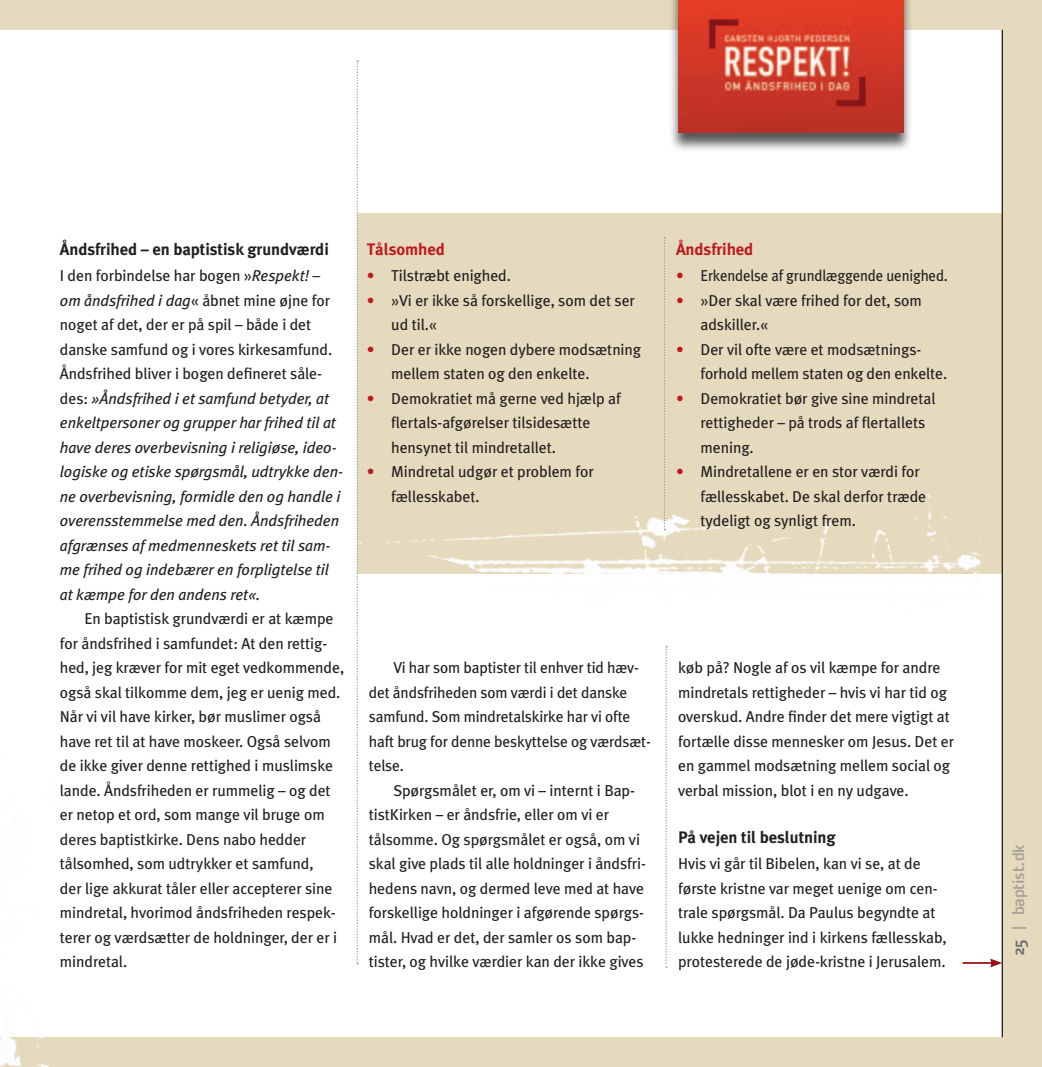
<style>
.page{position:relative;width:1042px;height:1067px;background:#fff}
.page>*{position:absolute;margin:0;border:0;box-sizing:border-box;transform-origin:0 0}
.Mellemrubrik_9_14{font:700 16.62px "Meta Plus";letter-spacing:-.005em;color:#231f20}
.Brødtxt_9_14{font:700 16.62px "Meta Plus";letter-spacing:-.005em;color:#bd1a1f}
.Brødtxt_9_14-2{font:15.75px/24.5px "Meta Plus";letter-spacing:-.005em;color:#231f20}
.Brødtxt_9_14-3{font:italic 15.75px/24.5px "Meta Plus";letter-spacing:-.005em;color:#231f20}
.Brødtxt_9_14-4{font:15.75px "Meta Plus";letter-spacing:-.005em;color:#231f20;scale:.94 1}
.Mellemrubrik_9_14-2{font:15.75px "Meta Plus";letter-spacing:-.005em;color:#231f20}
.Manchet{font:600 15.75px "Max OT";letter-spacing:-.02em;color:#6c6d70;scale:.93 1}
.s1{font-style:normal}
.s2{color:#bd1a1f}
</style>
<div class="page">
<div style="left:0;top:0;width:1042px;height:30px;background:#e6dabe"></div>
<div style="left:0;top:1037px;width:1042px;height:30px;background:#e6dabe"></div>
<img style="left:0;top:1037px;width:49px;height:30px">
<div style="left:357px;top:213px;width:670px;height:361px;background:#e6dabe"></div>
<img style="left:356px;top:455px;width:625px;height:155px">
<svg style="left:357px;top:61px;width:1px;height:903px"></svg>
<svg style="left:664px;top:237px;width:1px;height:293px"></svg>
<svg style="left:665px;top:646px;width:2px;height:321px"></svg>
<div style="left:1002px;top:30px;width:40px;height:1007px;background:#e6dabe"></div>
<hr style="left:1001px;top:30px;width:2px;height:1007px;background:#231f20">
<hr style="left:962px;top:962px;width:30px;height:1px;background:#990f13">
<svg style="left:990px;top:958px;width:12px;height:9px"></svg>
<div style="left:668px;top:0;width:245px;height:152px;background:#231f20;opacity:.75"></div>
<img style="left:678px;top:0;width:225px;height:133px">
<p class="Mellemrubrik_9_14" style="left:60px;top:239px;width:271px">Åndsfrihed – en baptistisk grundværdi</p>
<p class="Brødtxt_9_14-3" style="left:60px;top:263px;width:285px"><span class="s1">I den forbindelse har bogen »</span>Respekt! – om åndsfrihed i dag<span class="s1">« åbnet mine øjne for noget af det, der er på spil – både i det danske samfund og i vores kirkesamfund.<br>Åndsfrihed bliver i bogen defineret såle&shy;des:</span> »Åndsfrihed i et samfund betyder, at enkeltpersoner og grupper har frihed til at have deres overbevisning i religiøse, ideo&shy;logiske og etiske spørgsmål, udtrykke den&shy;ne overbevisning, formidle den og handle i overensstemmelse med den. Åndsfriheden afgrænses af medmenneskets ret til sam&shy;me frihed og indebærer en forpligtelse til at kæmpe for den andens ret«.</p>
<p class="Brødtxt_9_14-2" style="left:60px;top:606px;width:286px;text-indent:25px">En baptistisk grundværdi er at kæmpe for åndsfrihed i samfundet: At den rettig&shy;hed, jeg kræver for mit eget vedkommende, også skal tilkomme dem, jeg er uenig med.<br>Når vi vil have kirker, bør muslimer også have ret til at have moskeer. Også selvom de ikke giver denne rettighed i muslimske lande. Åndsfriheden er rummelig – og det er netop et ord, som mange vil bruge om deres baptistkirke. Dens nabo hedder tålsomhed, som udtrykker et samfund,<br>der lige akkurat tåler eller accepterer sine mindretal, hvorimod åndsfriheden respek&shy;terer og værdsætter de holdninger, der er i mindretal.</p>
<p class="Brødtxt_9_14" style="left:367px;top:239px;width:80px">Tålsomhed</p>
<p class="Mellemrubrik_9_14-2" style="left:367px;top:266px;width:146px"><span class="s2">•</span> Tilstræbt enighed.</p>
<p class="Brødtxt_9_14-2" style="left:367px;top:288px;width:270px"><span class="s2">•</span> »Vi er ikke så forskellige, som det ser</p>
<p class="Brødtxt_9_14-2" style="left:391px;top:312px;width:47px">ud til.«</p>
<p class="Brødtxt_9_14-2" style="left:367px;top:337px;width:276px"><span class="s2">•</span> Der er ikke nogen dybere modsætning</p>
<p class="Brødtxt_9_14-2" style="left:391px;top:361px;width:200px">mellem staten og den enkelte.</p>
<p class="Brødtxt_9_14-2" style="left:367px;top:386px;width:255px"><span class="s2">•</span> Demokratiet må gerne ved hjælp af</p>
<p class="Brødtxt_9_14-2" style="left:391px;top:410px;width:201px">flertals-afgørelser tilsidesætte</p>
<p class="Brødtxt_9_14-2" style="left:391px;top:435px;width:166px">hensynet til mindretallet.</p>
<p class="Brødtxt_9_14-2" style="left:367px;top:459px;width:228px"><span class="s2">•</span> Mindretal udgør et problem for</p>
<p class="Brødtxt_9_14-2" style="left:391px;top:484px;width:90px">fællesskabet.</p>
<p class="Brødtxt_9_14-2" style="left:369px;top:655px;width:283px;text-indent:24px">Vi har som baptister til enhver tid hæv&shy;det åndsfriheden som værdi i det danske samfund. Som mindretalskirke har vi ofte haft brug for denne beskyttelse og værdsæt&shy;telse.</p>
<p class="Brødtxt_9_14-2" style="left:369px;top:778px;width:279px;text-indent:25px">Spørgsmålet er, om vi – internt i Bap&shy;tistKirken – er åndsfrie, eller om vi er tålsomme. Og spørgsmålet er også, om vi skal give plads til alle holdninger i åndsfri&shy;hedens navn, og dermed leve med at have forskellige holdninger i afgørende spørgs&shy;mål. Hvad er det, der samler os som bap&shy;tister, og hvilke værdier kan der ikke gives</p>
<p class="Brødtxt_9_14" style="left:676px;top:239px;width:79px">Åndsfrihed</p>
<p class="Brødtxt_9_14-4" style="left:676px;top:266px;width:291px"><span class="s2">•</span> Erkendelse af grundlæggende uenighed.</p>
<p class="Brødtxt_9_14-2" style="left:676px;top:288px;width:247px"><span class="s2">•</span> »Der skal være frihed for det, som</p>
<p class="Brødtxt_9_14-2" style="left:700px;top:312px;width:69px">adskiller.«</p>
<p class="Brødtxt_9_14-2" style="left:676px;top:337px;width:247px"><span class="s2">•</span> Der vil ofte være et modsætnings-</p>
<p class="Brødtxt_9_14-2" style="left:700px;top:361px;width:248px">forhold mellem staten og den enkelte.</p>
<p class="Brødtxt_9_14-2" style="left:676px;top:386px;width:261px"><span class="s2">•</span> Demokratiet bør give sine mindretal</p>
<p class="Brødtxt_9_14-2" style="left:700px;top:410px;width:226px">rettigheder – på trods af flertallets</p>
<p class="Brødtxt_9_14-2" style="left:700px;top:435px;width:55px">mening.</p>
<p class="Brødtxt_9_14-2" style="left:676px;top:459px;width:245px"><span class="s2">•</span> Mindretallene er en stor værdi for</p>
<p class="Brødtxt_9_14-2" style="left:700px;top:484px;width:227px">fællesskabet. De skal derfor træde</p>
<p class="Brødtxt_9_14-2" style="left:700px;top:508px;width:157px">tydeligt og synligt frem.</p>
<p class="Brødtxt_9_14-2" style="left:678px;top:655px;width:278px">køb på? Nogle af os vil kæmpe for andre mindretals rettigheder – hvis vi har tid og overskud. Andre finder det mere vigtigt at fortælle disse mennesker om Jesus. Det er en gammel modsætning mellem social og verbal mission, blot i en ny udgave.</p>
<p class="Mellemrubrik_9_14" style="left:678px;top:827px;width:159px">På vejen til beslutning</p>
<p class="Brødtxt_9_14-2" style="left:678px;top:851px;width:270px">Hvis vi går til Bibelen, kan vi se, at de første kristne var meget uenige om cen&shy;trale spørgsmål. Da Paulus begyndte at lukke hedninger ind i kirkens fællesskab, protesterede de jøde-kristne i Jerusalem.</p>
<p class="Manchet" style="left:1008px;top:930px;width:94px;rotate:-90deg">| baptist.dk</p>
<p class="Manchet" style="left:1008px;top:956px;width:20px;rotate:-90deg">25</p>
</div>
